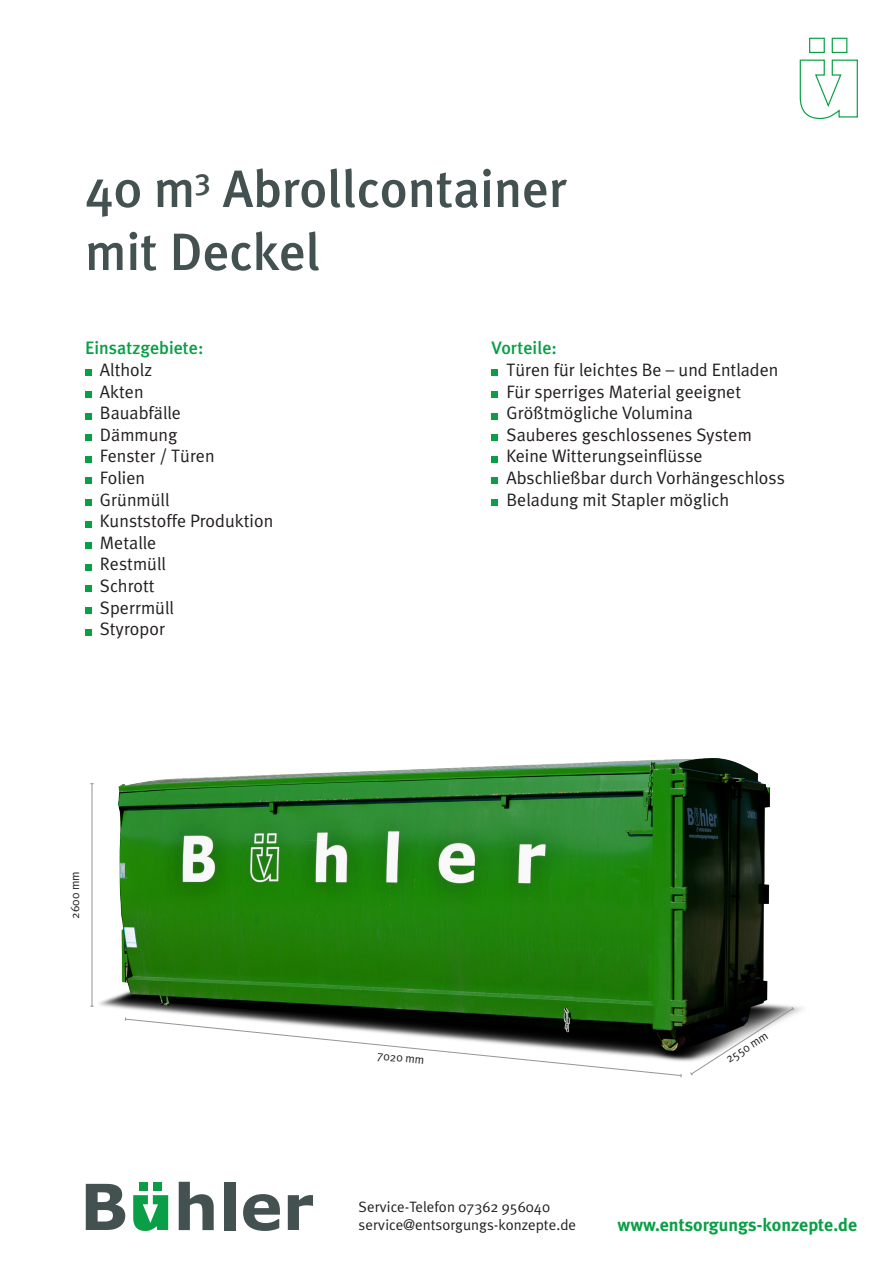
<style>
.page{position:relative;width:893px;height:1263px;background:#fff}
.page>*{position:absolute;margin:0;border:0;box-sizing:border-box;transform-origin:0 0}
.t1{font:500 52.5px/63px "Meta Plus";color:#435151}
.t2{font:18px/21.6px "Meta Plus Normal";color:#231f20}
.t3{font:700 18px "Meta Plus";color:#0a9f46}
.t4{font:500 18px "Meta Plus";color:#0a9f46}
.t5{font:15px/18px "Meta Plus Normal";color:#231f20}
.t6{font:12px "Meta Plus Normal";color:#231f20}
</style>
<div class="page">
<svg style="left:799px;top:59px;width:59px;height:61px"></svg>
<div style="left:809px;top:38px;width:16px;height:15px;border:1px solid #0a9f46"></div>
<div style="left:832px;top:38px;width:15px;height:15px;border:1px solid #0a9f46"></div>
<svg style="left:133px;top:1195px;width:35px;height:36px"></svg>
<svg style="left:86px;top:1184px;width:39px;height:46px"></svg>
<svg style="left:179px;top:1182px;width:35px;height:48px"></svg>
<div style="left:224px;top:1182px;width:11px;height:48px;background:#435151"></div>
<svg style="left:243px;top:1194px;width:37px;height:37px"></svg>
<svg style="left:288px;top:1195px;width:25px;height:35px"></svg>
<div style="left:139px;top:1182px;width:9px;height:8px;background:#0a9f46"></div>
<div style="left:153px;top:1182px;width:9px;height:8px;background:#0a9f46"></div>
<img style="left:90px;top:758px;width:712px;height:320px">
<svg style="left:125px;top:1017px;width:557px;height:60px"></svg>
<svg style="left:689px;top:1006px;width:106px;height:70px"></svg>
<hr style="left:92px;top:784px;width:1px;height:222px;background:#939598">
<svg style="left:85px;top:370px;width:6px;height:6px"></svg>
<div style="left:85px;top:391px;width:6px;height:7px;background:#0a9f46"></div>
<svg style="left:85px;top:413px;width:6px;height:6px"></svg>
<div style="left:85px;top:434px;width:6px;height:7px;background:#0a9f46"></div>
<svg style="left:85px;top:456px;width:6px;height:6px"></svg>
<svg style="left:85px;top:478px;width:6px;height:6px"></svg>
<div style="left:85px;top:499px;width:6px;height:7px;background:#0a9f46"></div>
<svg style="left:85px;top:521px;width:6px;height:6px"></svg>
<div style="left:85px;top:542px;width:6px;height:7px;background:#0a9f46"></div>
<svg style="left:85px;top:564px;width:6px;height:6px"></svg>
<svg style="left:85px;top:586px;width:6px;height:6px"></svg>
<div style="left:85px;top:607px;width:6px;height:7px;background:#0a9f46"></div>
<svg style="left:85px;top:629px;width:6px;height:6px"></svg>
<svg style="left:492px;top:370px;width:6px;height:6px"></svg>
<div style="left:492px;top:391px;width:6px;height:7px;background:#0a9f46"></div>
<svg style="left:492px;top:413px;width:6px;height:6px"></svg>
<div style="left:492px;top:434px;width:6px;height:7px;background:#0a9f46"></div>
<svg style="left:492px;top:456px;width:6px;height:6px"></svg>
<svg style="left:492px;top:478px;width:6px;height:6px"></svg>
<div style="left:492px;top:499px;width:6px;height:7px;background:#0a9f46"></div>
<h1 class="t1" style="left:85px;top:157px;width:483px">40 m<sup>3</sup> Abrollcontainer mit Deckel</h1>
<p class="t4" style="left:85px;top:338px;width:120px">Einsatzgebiete:</p>
<p class="t2" style="left:100px;top:359px;width:175px">Altholz<br>Akten<br>Bauabfälle<br>Dämmung<br>Fenster / Türen<br>Folien<br>Grünmüll<br>Kunststoffe Produktion<br>Metalle<br>Restmüll<br>Schrott<br>Sperrmüll<br>Styropor</p>
<p class="t4" style="left:492px;top:338px;width:67px">Vorteile:</p>
<p class="t2" style="left:506px;top:359px;width:280px">Türen für leichtes Be – und Entladen<br>Für sperriges Material geeignet<br>Größtmögliche Volumina<br>Sauberes geschlossenes System<br>Keine Witterungseinflüsse<br>Abschließbar durch Vorhängeschloss<br>Beladung mit Stapler möglich</p>
<p class="t6" style="left:68px;top:918px;width:49px;rotate:-90deg">2600 mm</p>
<p class="t6" style="left:378px;top:1048px;width:49px;rotate:6deg">7020 mm</p>
<p class="t6" style="left:723px;top:1054px;width:49px;rotate:-33deg">2550 mm</p>
<p class="t5" style="left:359px;top:1197px;width:219px">Service-Telefon 07362 956040 service@entsorgungs-konzepte.de</p>
<p class="t3" style="left:618px;top:1214px;width:241px">www.entsorgungs-konzepte.de</p>
</div>
